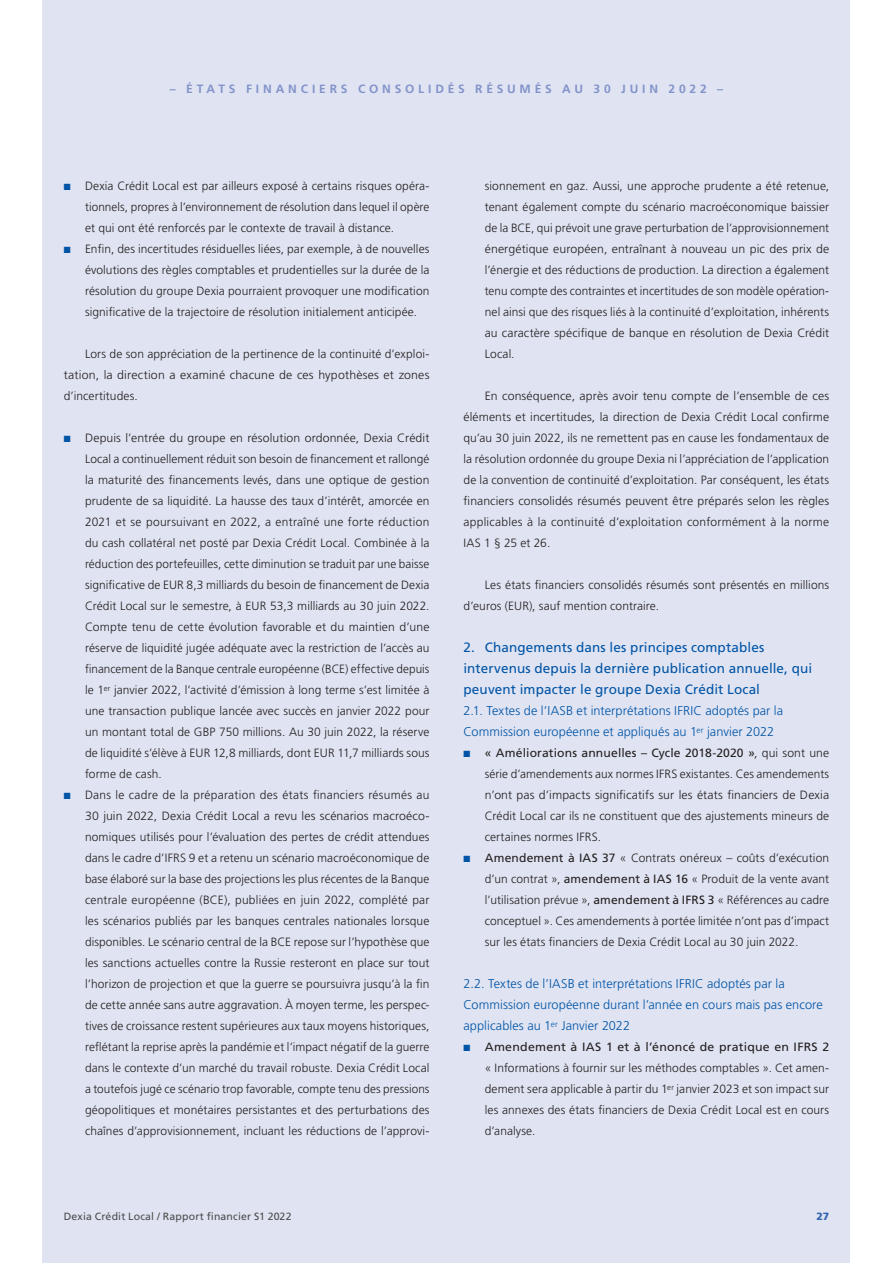
<style>
.page{position:relative;width:893px;height:1263px;background:#fff}
.page>*{position:absolute;margin:0;border:0;box-sizing:border-box;transform-origin:0 0}
.t1{font:13.5px/21px "Frutiger LT Std";letter-spacing:.01em;color:#0154a6}
.t2{font:300 12.75px/21px "Frutiger LT Std";letter-spacing:.005em;color:#0154a6}
.t3{font:300 12px/21px "Frutiger LT Std";letter-spacing:.005em;color:#231f20;text-align:justify}
.t4{font:700 12px "Frutiger LT Std";letter-spacing:.32em;color:#8393ca}
.t5{font:10.5px "Frutiger LT Std";letter-spacing:.015em;color:#4b4c4d}
.t6{font:900 10.5px "Frutiger LT Std";color:#3165b0}
.s1{color:#0154a6}
.s2{font-weight:400}
</style>
<div class="page">
<div style="left:43px;top:0;width:807px;height:1263px;background:#e0e4f2"></div>
<p class="t4" style="left:170px;top:82px;width:555px">– ÉTATS FINANCIERS CONSOLIDÉS RÉSUMÉS AU 30 JUIN 2022 –</p>
<p class="t3" style="left:85px;top:175px;width:346px;text-indent:-21px"><span class="s1">■</span> Dexia Crédit Local est par ailleurs exposé à certains risques opéra&shy;tionnels, propres à l’environnement de résolution dans lequel il opère et qui ont été renforcés par le contexte de travail à distance.</p>
<p class="t3" style="left:85px;top:238px;width:346px;text-indent:-21px"><span class="s1">■</span> Enfin, des incertitudes résiduelles liées, par exemple, à de nouvelles évolutions des règles comptables et prudentielles sur la durée de la résolution du groupe Dexia pourraient provoquer une modification significative de la trajectoire de résolution initialement anticipée.</p>
<p class="t3" style="left:64px;top:343px;width:367px;text-indent:21px">Lors de son appréciation de la pertinence de la continuité d’exploi&shy;tation, la direction a examiné chacune de ces hypothèses et zones d’incertitudes.</p>
<p class="t3" style="left:85px;top:427px;width:346px;text-indent:-21px"><span class="s1">■</span> Depuis l’entrée du groupe en résolution ordonnée, Dexia Crédit Local a continuellement réduit son besoin de financement et rallongé la maturité des financements levés, dans une optique de gestion prudente de sa liquidité. La hausse des taux d’intérêt, amorcée en 2021 et se poursuivant en 2022, a entraîné une forte réduction du cash collatéral net posté par Dexia Crédit Local. Combinée à la réduction des portefeuilles, cette diminution se traduit par une baisse significative de EUR 8,3 milliards du besoin de financement de Dexia Crédit Local sur le semestre, à EUR 53,3 milliards au 30 juin 2022.<br>Compte tenu de cette évolution favorable et du maintien d’une réserve de liquidité jugée adéquate avec la restriction de l’accès au financement de la Banque centrale européenne (BCE) effective depuis le 1<sup>er</sup> janvier 2022, l’activité d’émission à long terme s’est limitée à une transaction publique lancée avec succès en janvier 2022 pour un montant total de GBP 750 millions. Au 30 juin 2022, la réserve de liquidité s’élève à EUR 12,8 milliards, dont EUR 11,7 milliards sous forme de cash.</p>
<p class="t3" style="left:85px;top:784px;width:346px;text-indent:-21px"><span class="s1">■</span> Dans le cadre de la préparation des états financiers résumés au 30 juin 2022, Dexia Crédit Local a revu les scénarios macroéco&shy;nomiques utilisés pour l’évaluation des pertes de crédit attendues dans le cadre d’IFRS 9 et a retenu un scénario macroéconomique de base élaboré sur la base des projections les plus récentes de la Banque centrale européenne (BCE), publiées en juin 2022, complété par les scénarios publiés par les banques centrales nationales lorsque disponibles. Le scénario central de la BCE repose sur l’hypothèse que les sanctions actuelles contre la Russie resteront en place sur tout l’horizon de projection et que la guerre se poursuivra jusqu’à la fin de cette année sans autre aggravation. À moyen terme, les perspec&shy;tives de croissance restent supérieures aux taux moyens historiques, reflétant la reprise après la pandémie et l’impact négatif de la guerre dans le contexte d’un marché du travail robuste. Dexia Crédit Local a toutefois jugé ce scénario trop favorable, compte tenu des pressions géopolitiques et monétaires persistantes et des perturbations des chaînes d’approvisionnement, incluant les réductions de l’approvi-</p>
<p class="t3" style="left:485px;top:175px;width:346px">sionnement en gaz. Aussi, une approche prudente a été retenue, tenant également compte du scénario macroéconomique baissier de la BCE, qui prévoit une grave perturbation de l’approvisionnement énergétique européen, entraînant à nouveau un pic des prix de l’énergie et des réductions de production. La direction a également tenu compte des contraintes et incertitudes de son modèle opération&shy;nel ainsi que des risques liés à la continuité d’exploitation, inhérents au caractère spécifique de banque en résolution de Dexia Crédit Local.</p>
<p class="t3" style="left:463px;top:385px;width:367px;text-indent:21px">En conséquence, après avoir tenu compte de l’ensemble de ces éléments et incertitudes, la direction de Dexia Crédit Local confirme qu’au 30 juin 2022, ils ne remettent pas en cause les fondamentaux de la résolution ordonnée du groupe Dexia ni l’appréciation de l’application de la convention de continuité d’exploitation. Par conséquent, les états financiers consolidés résumés peuvent être préparés selon les règles applicables à la continuité d’exploitation conformément à la norme IAS 1 § 25 et 26.</p>
<p class="t3" style="left:463px;top:574px;width:367px;text-indent:21px">Les états financiers consolidés résumés sont présentés en millions d’euros (EUR), sauf mention contraire.</p>
<p class="t1" style="left:463px;top:637px;width:350px">2. Changements dans les principes comptables intervenus depuis la dernière publication annuelle, qui peuvent impacter le groupe Dexia Crédit Local</p>
<p class="t2" style="left:463px;top:700px;width:321px">2.1. Textes de l’IASB et interprétations IFRIC adoptés par la<br>Commission européenne et appliqués au 1<sup>er</sup> janvier 2022</p>
<p class="t3" style="left:485px;top:742px;width:346px;text-indent:-21px"><span class="s1">■</span> <span class="s2">« Améliorations annuelles – Cycle 2018-2020 »</span>, qui sont une série d’amendements aux normes IFRS existantes. Ces amendements n’ont pas d’impacts significatifs sur les états financiers de Dexia Crédit Local car ils ne constituent que des ajustements mineurs de certaines normes IFRS.</p>
<p class="t3" style="left:485px;top:847px;width:346px;text-indent:-21px"><span class="s1">■</span> <span class="s2">Amendement à IAS 37</span> « Contrats onéreux – coûts d’exécution d’un contrat », <span class="s2">amendement à IAS 16</span> « Produit de la vente avant l’utilisation prévue », <span class="s2">amendement à IFRS 3</span> « Références au cadre conceptuel ». Ces amendements à portée limitée n’ont pas d’impact sur les états financiers de Dexia Crédit Local au 30 juin 2022.</p>
<p class="t2" style="left:463px;top:973px;width:361px">2.2. Textes de l’IASB et interprétations IFRIC adoptés par la<br>Commission européenne durant l’année en cours mais pas encore applicables au 1<sup>er</sup> Janvier 2022</p>
<p class="t3" style="left:485px;top:1036px;width:346px;text-indent:-21px"><span class="s1">■</span> <span class="s2">Amendement à IAS 1 et à l’énoncé de pratique en IFRS 2 </span>« Informations à fournir sur les méthodes comptables ». Cet amen&shy;dement sera applicable à partir du 1<sup>er</sup> janvier 2023 et son impact sur les annexes des états financiers de Dexia Crédit Local est en cours d’analyse.</p>
<p class="t5" style="left:64px;top:1210px;width:229px">Dexia Crédit Local / Rapport financier S1 2022</p>
<p class="t6" style="left:816px;top:1210px;width:14px">27</p>
</div>
